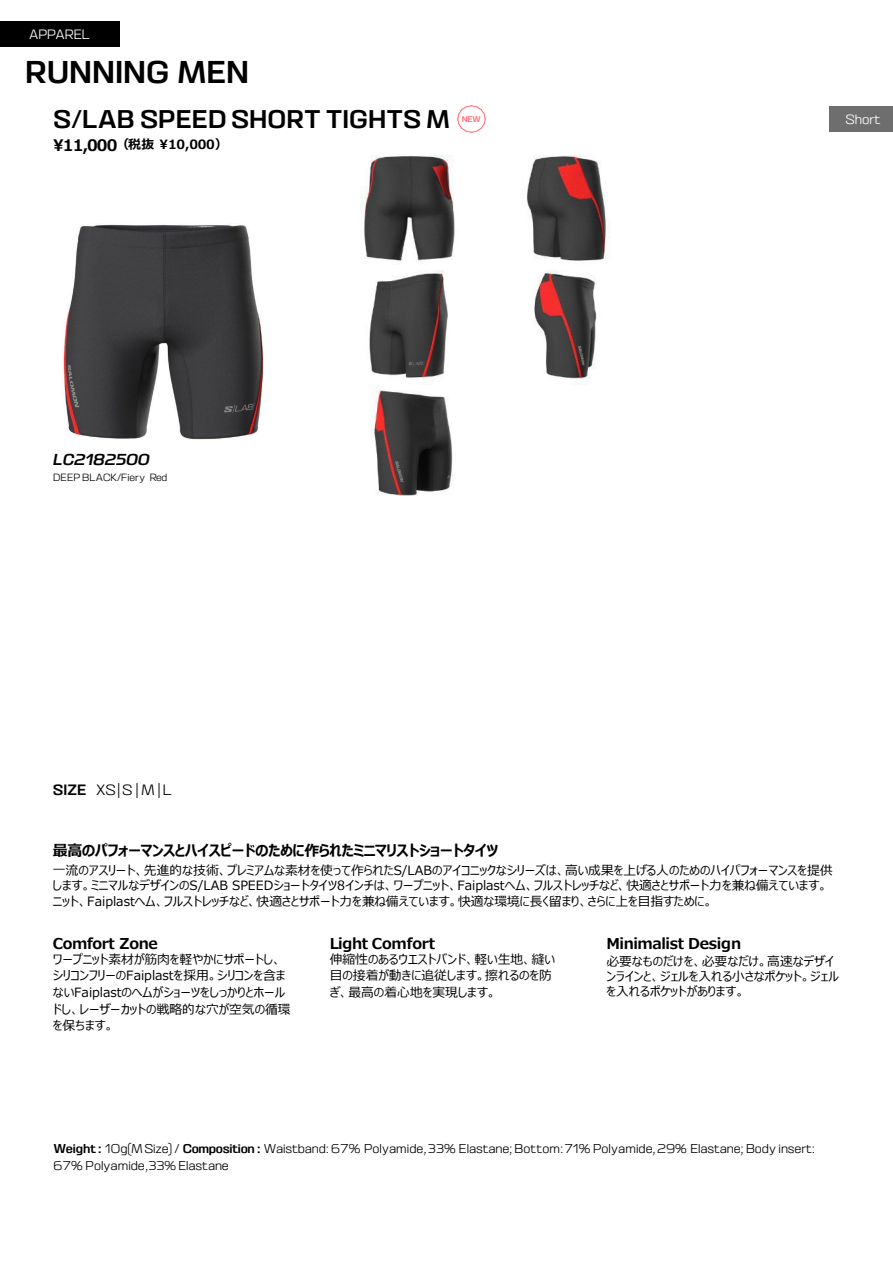
<style>
.page{position:relative;width:893px;height:1265px;background:#fff}
.page>*{position:absolute;margin:0;border:0;box-sizing:border-box;transform-origin:0 0}
.t1{font:31.5px "SALOMON Sans 200 Reg";color:#000}
.t2{font:25.5px "SALOMON Sans 200 Reg";color:#000}
.t3{font:15.9px "SALOMON Sans 200 Reg Slant";letter-spacing:-.01em;color:#000}
.t4{font:700 15px "Meiryo UI";letter-spacing:-.03em;color:#000}
.t5{font:300 15px "SALOMON Sans 200";color:#000}
.t6{font:300 13.5px "SALOMON Sans 200";letter-spacing:-.015em;color:#fff}
.t7{font:12.75px/16.5px "Meiryo UI";color:#000}
.t8{font:300 12.75px/17px "SALOMON Sans 200";letter-spacing:-.01em;color:#000}
.t9{font:700 12.75px "Meiryo UI";letter-spacing:-.015em;color:#000}
.t10{font:300 10.5px "SALOMON Sans 200";color:#000}
.t11{font:8.25px "SALOMON Sans 200 Reg";color:#ff6f76}
.s1{font-size:15.9px}
.s2{font-family:"SALOMON Sans 200 Reg";font-weight:400}
</style>
<div class="page">
<div style="left:0;top:21px;width:119px;height:26px;background:#000"></div>
<div style="left:829px;top:106px;width:63px;height:26px;background:#6f6e6e"></div>
<img style="left:62px;top:224px;width:202px;height:216px">
<img style="left:457px;top:105px;width:29px;height:28px">
<img style="left:361px;top:155px;width:249px;height:340px">
<p class="t6" style="left:29px;top:26px;width:62px">APPAREL</p>
<p class="t1" style="left:25px;top:54px;width:225px">RUNNING MEN</p>
<p class="t2" style="left:53px;top:105px;width:398px">S/LAB SPEED SHORT TIGHTS M</p>
<p class="t9" style="left:53px;top:136px;width:176px"><span class="s1">¥11,000</span>（税抜 ¥10,000）</p>
<p class="t11" style="left:462px;top:115px;width:20px">NEW</p>
<p class="t6" style="left:845px;top:111px;width:36px">Short</p>
<p class="t3" style="left:53px;top:450px;width:98px">LC2182500</p>
<p class="t10" style="left:53px;top:471px;width:116px">DEEP BLACK/Fiery Red</p>
<p class="t5" style="left:53px;top:781px;width:120px"><span class="s2">SIZE</span> XS|S|M|L</p>
<p class="t4" style="left:53px;top:840px;width:447px">最高のパフォーマンスとハイスピードのために作られたミニマリストショートタイツ</p>
<p class="t7" style="left:53px;top:863px;width:781px;line-height:15.3px">一流のアスリート、先進的な技術、プレミアムな素材を使って作られたS/LABのアイコニックなシリーズは、高い成果を上げる人のためのハイパフォーマンスを提供します。ミニマルなデザインのS/LAB SPEEDショートタイツ8インチは、ワープニット、Faiplastヘム、フルストレッチなど、快適さとサポート力を兼ね備えています。ニット、Faiplastヘム、フルストレッチなど、快適さとサポート力を兼ね備えています。快適な環境に長く留まり、さらに上を目指すために。</p>
<p class="t4" style="left:53px;top:932px;width:106px">Comfort Zone</p>
<p class="t7" style="left:53px;top:951px;width:239px">ワープニット素材が筋肉を軽やかにサポートし、シリコンフリーのFaiplastを採用。シリコンを含まないFaiplastのヘムがショーツをしっかりとホールドし、レーザーカットの戦略的な穴が空気の循環を保ちます。</p>
<p class="t4" style="left:329px;top:932px;width:107px">Light Comfort</p>
<p class="t7" style="left:329px;top:951px;width:227px">伸縮性のあるウエストバンド、軽い生地、縫い目の接着が動きに追従します。擦れるのを防ぎ、最高の着心地を実現します。</p>
<p class="t4" style="left:606px;top:932px;width:136px">Minimalist Design</p>
<p class="t7" style="left:606px;top:954px;width:234px;line-height:15.3px">必要なものだけを、必要なだけ。高速なデザインラインと、ジェルを入れる小さなポケット。ジェルを入れるポケットがあります。</p>
<p class="t8" style="left:53px;top:1140px;width:763px"><span class="s2">Weight :</span> 10g(MSize) / <span class="s2">Composition :</span> Waistband: 67% Polyamide,33% Elastane; Bottom:71% Polyamide,29% Elastane; Body insert:<br>67% Polyamide,33% Elastane</p>
</div>
